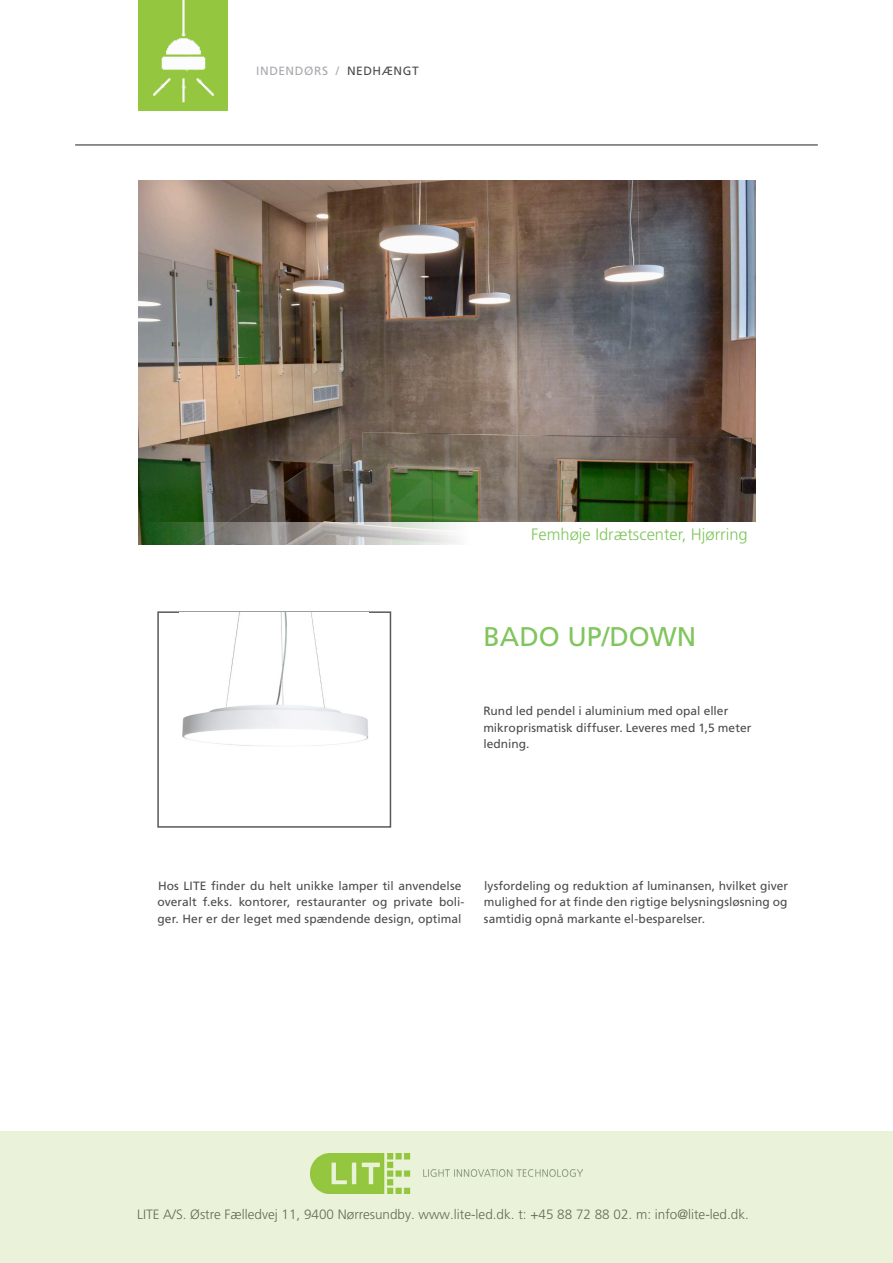
<style>
.page{position:relative;width:893px;height:1263px;background:#fff}
.page>*{position:absolute;margin:0;border:0;box-sizing:border-box;transform-origin:0 0}
.t1{font:27px "Frutiger LT Pro";color:#80c55d}
.t2{font:300 16.5px "Frutiger LT Pro";color:#80c55d}
.t3{font:300 13.5px "Frutiger LT Pro";color:#57585a}
.t4{font:12px/16.5px "Frutiger LT Pro";letter-spacing:.005em;color:#4b4c4d}
.t5{font:12px "Frutiger LT Pro";letter-spacing:.045em;color:#a8a9ad}
.s1{color:#4b4c4d}
</style>
<div class="page">
<img style="left:139px;top:181px;width:617px;height:341px">
<div style="left:157px;top:611px;width:234px;height:217px;border:2px solid #57585a"></div>
<div style="left:0;top:1131px;width:893px;height:132px;background:#eaf3d9"></div>
<svg style="left:139px;top:522px;width:319px;height:23px;background:#99a294"></svg>
<hr style="left:75px;top:145px;width:743px;height:1px;background:#231f20">
<img style="left:138px;top:0;width:90px;height:111px">
<img style="left:180px;top:613px;width:189px;height:134px">
<p class="t5" style="left:256px;top:64px;width:164px">INDENDØRS / <span class="s1">NEDHÆNGT</span></p>
<p class="t2" style="left:531px;top:524px;width:218px">Femhøje Idrætscenter, Hjørring</p>
<p class="t1" style="left:483px;top:621px;width:215px">BADO UP/DOWN</p>
<p class="t4" style="left:483px;top:703px;width:270px">Rund led pendel i aluminium med opal eller mikroprismatisk diffuser. Leveres med 1,5 meter ledning.</p>
<p class="t4" style="left:158px;top:877px;width:309px">Hos LITE finder du helt unikke lamper til anvendelse overalt f.eks. kontorer, restauranter og private boli&shy;ger. Her er der leget med spændende design, optimal</p>
<p class="t4" style="left:484px;top:877px;width:306px;text-align:justify">lysfordeling og reduktion af luminansen, hvilket giver mulighed for at finde den rigtige belysningsløsning og samtidig opnå markante el-besparelser.</p>
<p class="t3" style="left:137px;top:1206px;width:613px">LITE A/S. Østre Fælledvej 11, 9400 Nørresundby. www.lite-led.dk. t: +45 88 72 88 02. m: info@lite-led.dk.</p>
</div>
